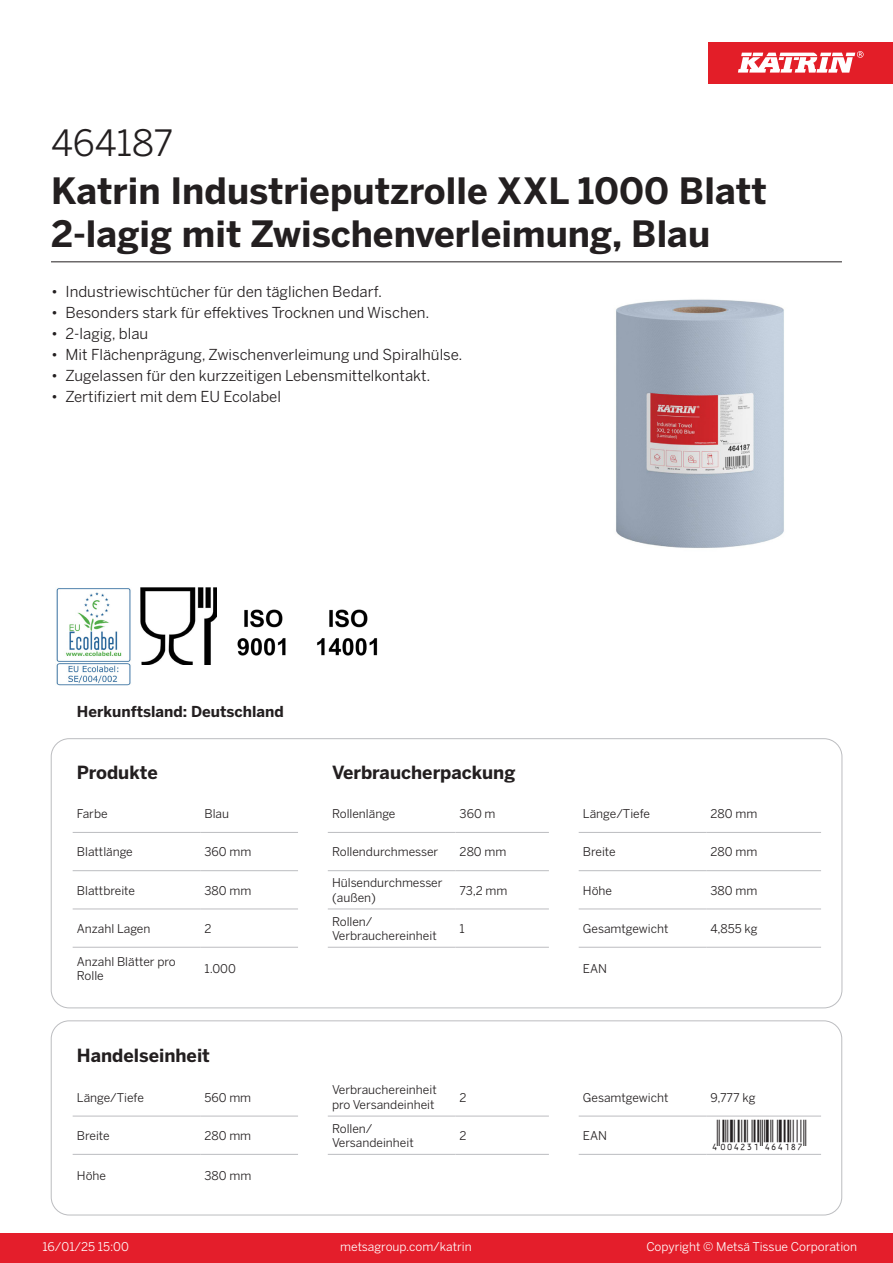
<style>
.page{position:relative;width:893px;height:1263px;background:#fff}
.page>*{position:absolute;margin:0;border:0;box-sizing:border-box;transform-origin:0 0}
.Product_Name{font:700 36px/43.2px "Benton Sans";color:#231f20}
.External_material_co{font:36px "Benton Sans";color:#231f20}
.T_EAN{font:30px "Viisas EAN Matala";color:#231f20}
.T_TableHeader{font:700 18px "Benton Sans";color:#231f20}
.MarketingBullets{font:15px "Benton Sans";color:#231f20}
.Country_of_Origin{font:700 15px "Benton Sans";color:#231f20}
.T_TableBody{font:12px/14.4px "Benton Sans";color:#231f20}
.t1{font:12px "Benton Sans";color:#fff}
</style>
<div class="page">
<div style="left:0;top:1233px;width:893px;height:30px;background:#e41e2b"></div>
<div style="left:708px;top:43px;width:185px;height:41px;background:#e31e28"></div>
<svg style="left:738px;top:51px;width:126px;height:22px"></svg>
<hr style="left:73px;top:832px;width:127px;height:1px;background:#bcbdc0">
<hr style="left:200px;top:832px;width:98px;height:1px;background:#bcbdc0">
<hr style="left:328px;top:832px;width:127px;height:1px;background:#bcbdc0">
<hr style="left:455px;top:832px;width:94px;height:1px;background:#bcbdc0">
<hr style="left:579px;top:832px;width:127px;height:1px;background:#bcbdc0">
<hr style="left:706px;top:832px;width:115px;height:1px;background:#bcbdc0">
<hr style="left:73px;top:870px;width:127px;height:1px;background:#bcbdc0">
<hr style="left:200px;top:870px;width:98px;height:1px;background:#bcbdc0">
<hr style="left:328px;top:870px;width:127px;height:1px;background:#bcbdc0">
<hr style="left:455px;top:870px;width:94px;height:1px;background:#bcbdc0">
<hr style="left:579px;top:870px;width:127px;height:1px;background:#bcbdc0">
<hr style="left:706px;top:870px;width:115px;height:1px;background:#bcbdc0">
<hr style="left:73px;top:909px;width:127px;height:1px;background:#bcbdc0">
<hr style="left:200px;top:909px;width:98px;height:1px;background:#bcbdc0">
<hr style="left:328px;top:909px;width:127px;height:1px;background:#bcbdc0">
<hr style="left:455px;top:909px;width:94px;height:1px;background:#bcbdc0">
<hr style="left:579px;top:909px;width:127px;height:1px;background:#bcbdc0">
<hr style="left:706px;top:909px;width:115px;height:1px;background:#bcbdc0">
<hr style="left:73px;top:947px;width:127px;height:1px;background:#bcbdc0">
<hr style="left:200px;top:947px;width:98px;height:1px;background:#bcbdc0">
<hr style="left:328px;top:947px;width:127px;height:1px;background:#bcbdc0">
<hr style="left:455px;top:947px;width:94px;height:1px;background:#bcbdc0">
<hr style="left:579px;top:947px;width:127px;height:1px;background:#bcbdc0">
<hr style="left:706px;top:947px;width:115px;height:1px;background:#bcbdc0">
<hr style="left:73px;top:1116px;width:127px;height:1px;background:#bcbdc0">
<hr style="left:200px;top:1116px;width:98px;height:1px;background:#bcbdc0">
<hr style="left:328px;top:1116px;width:127px;height:1px;background:#bcbdc0">
<hr style="left:455px;top:1116px;width:94px;height:1px;background:#bcbdc0">
<hr style="left:579px;top:1116px;width:127px;height:1px;background:#bcbdc0">
<hr style="left:706px;top:1116px;width:115px;height:1px;background:#bcbdc0">
<hr style="left:73px;top:1154px;width:127px;height:1px;background:#bcbdc0">
<hr style="left:200px;top:1154px;width:98px;height:1px;background:#bcbdc0">
<hr style="left:328px;top:1154px;width:127px;height:1px;background:#bcbdc0">
<hr style="left:455px;top:1154px;width:94px;height:1px;background:#bcbdc0">
<hr style="left:579px;top:1154px;width:127px;height:1px;background:#bcbdc0">
<hr style="left:706px;top:1154px;width:115px;height:1px;background:#bcbdc0">
<div style="left:51px;top:1021px;width:791px;height:194px;border:1px solid #bcbdc0;border-radius:18px"></div>
<img style="left:616px;top:299px;width:168px;height:249px">
<img style="left:56px;top:588px;width:75px;height:98px">
<img style="left:140px;top:587px;width:77px;height:77px">
<img style="left:237px;top:609px;width:49px;height:47px">
<img style="left:317px;top:609px;width:61px;height:47px">
<hr style="left:51px;top:261px;width:791px;height:1px;background:#231f20">
<p class="External_material_co" style="left:51px;top:121px;width:124px">464187</p>
<p class="Product_Name" style="left:51px;top:170px;width:717px">Katrin Industrieputzrolle XXL 1000 Blatt<br>2-lagig mit Zwischenverleimung, Blau</p>
<p class="MarketingBullets" style="left:51px;top:282px;width:333px">• Industriewischtücher für den täglichen Bedarf.</p>
<p class="MarketingBullets" style="left:51px;top:303px;width:380px">• Besonders stark für effektives Trocknen und Wischen.</p>
<p class="MarketingBullets" style="left:51px;top:324px;width:99px">• 2-lagig, blau</p>
<p class="MarketingBullets" style="left:51px;top:345px;width:413px">• Mit Flächenprägung, Zwischenverleimung und Spiralhülse.</p>
<p class="MarketingBullets" style="left:51px;top:366px;width:381px">• Zugelassen für den kurzzeitigen Lebensmittelkontakt.</p>
<p class="MarketingBullets" style="left:51px;top:387px;width:232px">• Zertifiziert mit dem EU Ecolabel</p>
<p class="Country_of_Origin" style="left:77px;top:702px;width:208px">Herkunftsland: Deutschland</p>
<p class="T_TableHeader" style="left:77px;top:761px;width:82px">Produkte</p>
<p class="T_TableHeader" style="left:332px;top:761px;width:185px">Verbraucherpackung</p>
<p class="T_TableBody" style="left:77px;top:806px;width:32px">Farbe</p>
<p class="T_TableBody" style="left:204px;top:806px;width:26px">Blau</p>
<p class="T_TableBody" style="left:332px;top:806px;width:65px">Rollenlänge</p>
<p class="T_TableBody" style="left:460px;top:806px;width:37px">360 m</p>
<p class="T_TableBody" style="left:583px;top:806px;width:68px">Länge/Tiefe</p>
<p class="T_TableBody" style="left:710px;top:806px;width:48px">280 mm</p>
<p class="T_TableBody" style="left:77px;top:845px;width:57px">Blattlänge</p>
<p class="T_TableBody" style="left:204px;top:845px;width:48px">360 mm</p>
<p class="T_TableBody" style="left:332px;top:845px;width:108px">Rollendurchmesser</p>
<p class="T_TableBody" style="left:460px;top:845px;width:48px">280 mm</p>
<p class="T_TableBody" style="left:583px;top:845px;width:34px">Breite</p>
<p class="T_TableBody" style="left:710px;top:845px;width:48px">280 mm</p>
<p class="T_TableBody" style="left:77px;top:883px;width:60px">Blattbreite</p>
<p class="T_TableBody" style="left:204px;top:883px;width:48px">380 mm</p>
<p class="T_TableBody" style="left:332px;top:876px;width:112px">Hülsendurchmesser (außen)</p>
<p class="T_TableBody" style="left:460px;top:883px;width:49px">73,2 mm</p>
<p class="T_TableBody" style="left:583px;top:883px;width:31px">Höhe</p>
<p class="T_TableBody" style="left:710px;top:883px;width:48px">380 mm</p>
<p class="T_TableBody" style="left:77px;top:921px;width:75px">Anzahl Lagen</p>
<p class="T_TableBody" style="left:204px;top:921px;width:9px">2</p>
<p class="T_TableBody" style="left:332px;top:914px;width:42px">Rollen/</p>
<p class="T_TableBody" style="left:332px;top:928px;width:106px">Verbrauchereinheit</p>
<p class="T_TableBody" style="left:460px;top:921px;width:7px">1</p>
<p class="T_TableBody" style="left:583px;top:921px;width:87px">Gesamtgewicht</p>
<p class="T_TableBody" style="left:710px;top:921px;width:49px">4,855 kg</p>
<p class="T_TableBody" style="left:77px;top:954px;width:100px">Anzahl Blätter pro<br>Rolle</p>
<p class="T_TableBody" style="left:204px;top:962px;width:33px">1.000</p>
<p class="T_TableBody" style="left:583px;top:962px;width:26px">EAN</p>
<p class="T_TableHeader" style="left:77px;top:1044px;width:135px">Handelseinheit</p>
<p class="T_TableBody" style="left:77px;top:1090px;width:68px">Länge/Tiefe</p>
<p class="T_TableBody" style="left:204px;top:1090px;width:48px">560 mm</p>
<p class="T_TableBody" style="left:332px;top:1083px;width:106px">Verbrauchereinheit pro Versandeinheit</p>
<p class="T_TableBody" style="left:460px;top:1090px;width:9px">2</p>
<p class="T_TableBody" style="left:583px;top:1090px;width:87px">Gesamtgewicht</p>
<p class="T_TableBody" style="left:710px;top:1090px;width:47px">9,777 kg</p>
<p class="T_TableBody" style="left:77px;top:1128px;width:34px">Breite</p>
<p class="T_TableBody" style="left:204px;top:1128px;width:48px">280 mm</p>
<p class="T_TableBody" style="left:332px;top:1121px;width:83px">Rollen/<br>Versandeinheit</p>
<p class="T_TableBody" style="left:460px;top:1128px;width:9px">2</p>
<p class="T_TableBody" style="left:583px;top:1128px;width:26px">EAN</p>
<p class="T_EAN" style="left:710px;top:1120px;width:97px">*4004231464187*</p>
<p class="T_TableBody" style="left:77px;top:1169px;width:31px">Höhe</p>
<p class="T_TableBody" style="left:204px;top:1169px;width:48px">380 mm</p>
<p class="t1" style="left:43px;top:1239px;width:88px">16/01/25 15:00</p>
<p class="t1" style="left:340px;top:1239px;width:133px">metsagroup.com/katrin</p>
<p class="t1" style="left:646px;top:1239px;width:212px">Copyright © Metsä Tissue Corporation</p>
</div>
